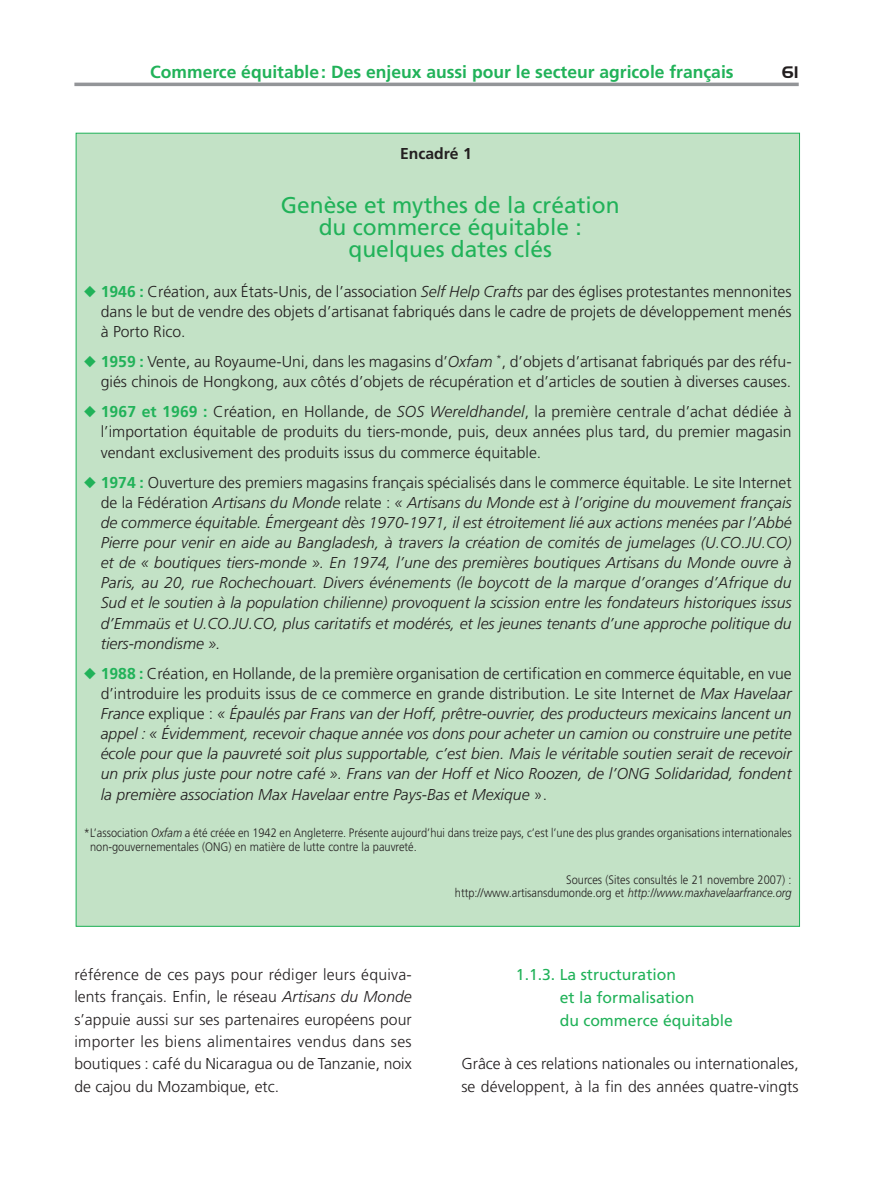
<style>
.page{position:relative;width:893px;height:1191px;background:#fff}
.page>*{position:absolute;margin:0;border:0;box-sizing:border-box;transform-origin:0 0}
.t1{font:22.75px/21.9px "Frutiger";color:#21b259;text-align:center}
.t2{font:700 17.5px "Frutiger";color:#21b259}
.t3{font:700 17.5px "Handel Got D";color:#231f20}
.t4{font:italic 300 15.75px/20.1px "Frutiger";color:#231f20;text-align:justify}
.t5{font:300 15.75px/22.4px "Frutiger";color:#231f20;text-align:justify}
.t6{font:15.75px/22.9px "Frutiger";color:#21b259}
.t7{font:700 15.75px "Frutiger";color:#231f20}
.t8{font:300 12.25px/13.1px "Frutiger";color:#231f20;scale:.9 1}
.s1{color:#21b259}
.s2{font-weight:700;color:#21b259}
.s3{font-style:italic}
.s4{font-weight:700;font-style:normal;color:#21b259}
.s5{font-style:normal}
</style>
<div class="page">
<hr style="left:74px;top:83px;width:725px;height:3px;background:#939598">
<div style="left:76px;top:133px;width:723px;height:793px;background:#c3e2c6"></div>
<p class="t2" style="left:150px;top:65px;width:585px">Commerce équitable : Des enjeux aussi pour le secteur agricole français</p>
<p class="t3" style="left:782px;top:66px;width:18px">61</p>
<p class="t7" style="left:400px;top:147px;width:73px">Encadré 1</p>
<h1 class="t1" style="left:281px;top:196px;width:340px">Genèse et mythes de la création du commerce équitable : quelques dates clés</h1>
<p class="t5" style="left:101px;top:282px;width:692px;line-height:20.1px;text-indent:-17px"><span class="s1">◆</span> <span class="s2">1946 :</span> Création, aux États-Unis, de l’association <span class="s3">Self Help Crafts</span> par des églises protestantes mennonites dans le but de vendre des objets d’artisanat fabriqués dans le cadre de projets de développement menés à Porto Rico.</p>
<p class="t5" style="left:84px;top:353px;width:709px;line-height:20.1px;text-align:right"><span class="s1">◆</span> <span class="s2">1959 :</span> Vente, au Royaume-Uni, dans les magasins d’<span class="s3">Oxfam</span> <sup>*</sup>, d’objets d’artisanat fabriqués par des réfu&shy;giés chinois de Hongkong, aux côtés d’objets de récupération et d’articles de soutien à diverses causes.</p>
<p class="t5" style="left:101px;top:403px;width:692px;line-height:20.1px;text-indent:-17px"><span class="s1">◆</span> <span class="s2">1967 et 1969 :</span> Création, en Hollande, de <span class="s3">SOS Wereldhandel</span>, la première centrale d’achat dédiée à l’importation équitable de produits du tiers-monde, puis, deux années plus tard, du premier magasin vendant exclusivement des produits issus du commerce équitable.</p>
<p class="t4" style="left:101px;top:473px;width:692px;text-indent:-17px"><span class="s1">◆</span> <span class="s4">1974 :</span> <span class="s5">Ouverture des premiers magasins français spécialisés dans le commerce équitable. Le site Internet de la Fédération</span> Artisans du Monde <span class="s5">relate :</span> « Artisans du Monde est à l’origine du mouvement français de commerce équitable. Émergeant dès 1970-1971, il est étroitement lié aux actions menées par l’Abbé Pierre pour venir en aide au Bangladesh, à travers la création de comités de jumelages (U.CO.JU.CO) et de « boutiques tiers-monde ». En 1974, l’une des premières boutiques Artisans du Monde ouvre à Paris, au 20, rue Rochechouart. Divers événements (le boycott de la marque d’oranges d’Afrique du Sud et le soutien à la population chilienne) provoquent la scission entre les fondateurs historiques issus d’Emmaüs et U.CO.JU.CO, plus caritatifs et modérés, et les jeunes tenants d’une approche politique du tiers-mondisme ».</p>
<p class="t4" style="left:101px;top:664px;width:692px;text-indent:-17px"><span class="s1">◆</span> <span class="s4">1988 :</span> <span class="s5">Création, en Hollande, de la première organisation de certification en commerce équitable, en vue d’introduire les produits issus de ce commerce en grande distribution. Le site Internet de</span> Max Havelaar France <span class="s5">explique :</span> « Épaulés par Frans van der Hoff, prêtre-ouvrier, des producteurs mexicains lancent un appel : « Évidemment, recevoir chaque année vos dons pour acheter un camion ou construire une petite école pour que la pauvreté soit plus supportable, c’est bien. Mais le véritable soutien serait de recevoir un prix plus juste pour notre café ». Frans van der Hoff et Nico Roozen, de l’ONG Solidaridad, fondent la première association Max Havelaar entre Pays-Bas et Mexique <span class="s5">».</span></p>
<p class="t8" style="left:90px;top:827px;width:781px;text-indent:-6px">* L’association <span class="s3">Oxfam</span> a été créée en 1942 en Angleterre. Présente aujourd’hui dans treize pays, c’est l’une des plus grandes organisations internationales non-gouvernementales (ONG) en matière de lutte contre la pauvreté.</p>
<p class="t8" style="left:455px;top:873px;width:376px;text-align:right">Sources (Sites consultés le 21 novembre 2007) : http://www.artisansdumonde.org et <span class="s3">http://www.maxhavelaarfrance.org</span></p>
<p class="t5" style="left:74px;top:964px;width:339px">référence de ces pays pour rédiger leurs équiva&shy;lents français. Enfin, le réseau <span class="s3">Artisans du Monde </span>s’appuie aussi sur ses partenaires européens pour importer les biens alimentaires vendus dans ses boutiques : café du Nicaragua ou de Tanzanie, noix de cajou du Mozambique, etc.</p>
<p class="t6" style="left:560px;top:964px;width:175px;text-indent:-44px">1.1.3. La structuration<br>et la formalisation<br>du commerce équitable</p>
<p class="t5" style="left:461px;top:1053px;width:339px;line-height:22.9px">Grâce à ces relations nationales ou internationales, se développent, à la fin des années quatre-vingts</p>
</div>
